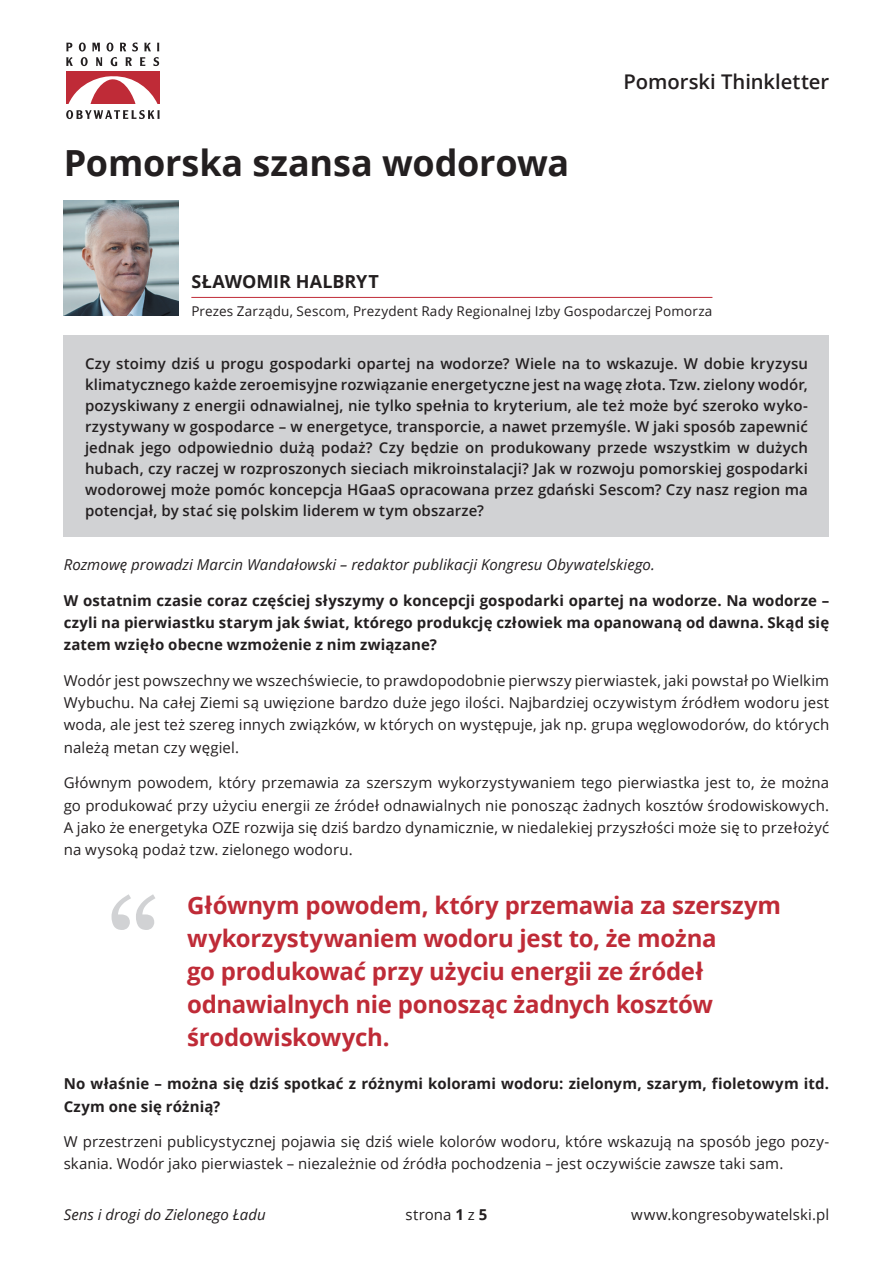
<style>
.page{position:relative;width:893px;height:1263px;background:#fff}
.page>*{position:absolute;margin:0;border:0;box-sizing:border-box;transform-origin:0 0}
.t1{font:135px "Georgia";color:#d1d2d4}
.t2{font:700 36px "Open Sans";letter-spacing:-.005em;color:#231f20}
.t3{font:700 24px/33px "Open Sans";letter-spacing:-.015em;color:#bf2b37}
.t4{font:600 20.25px "Open Sans";letter-spacing:-.005em;color:#231f20}
.t5{font:700 18px "Open Sans";color:#231f20}
.t6{font:15px/22.5px "Open Sans";letter-spacing:.005em;color:#231f20;text-align:justify}
.t7{font:600 15px/21px "Open Sans";letter-spacing:.01em;color:#231f20;text-align:justify}
.t8{font:700 15px/22.5px "Open Sans";letter-spacing:.01em;color:#231f20;text-align:justify}
.t9{font:italic 15px "Open Sans";letter-spacing:.005em;color:#231f20}
.t10{font:13.5px "Open Sans";letter-spacing:.01em;color:#231f20}
.s1{font-weight:700}
</style>
<div class="page">
<div style="left:66px;top:72px;width:94px;height:32px;background:#bf2b37"></div>
<svg style="left:68px;top:76px;width:90px;height:28px"></svg>
<svg style="left:66px;top:43px;width:6px;height:8px"></svg>
<svg style="left:66px;top:57px;width:7px;height:9px"></svg>
<svg style="left:79px;top:43px;width:80px;height:23px"></svg>
<svg style="left:66px;top:110px;width:94px;height:9px"></svg>
<img style="left:64px;top:201px;width:115px;height:115px">
<hr style="left:191px;top:297px;width:521px;height:1px;background:#bf2b37">
<div style="left:64px;top:336px;width:765px;height:201px;background:#d1d2d4"></div>
<h2 class="t2" style="left:64px;top:138px;width:507px">Pomorska szansa wodorowa</h2>
<h3 class="t4" style="left:624px;top:67px;width:207px">Pomorski Thinkletter</h3>
<p class="t5" style="left:191px;top:268px;width:189px">SŁAWOMIR HALBRYT</p>
<p class="t10" style="left:191px;top:301px;width:523px">Prezes Zarządu, Sescom, Prezydent Rady Regionalnej Izby Gospodarczej Pomorza</p>
<p class="t7" style="left:85px;top:352px;width:724px">Czy stoimy dziś u progu gospodarki opartej na wodorze? Wiele na to wskazuje. W dobie kryzysu klimatycznego każde zeroemisyjne rozwiązanie energetyczne jest na wagę złota. Tzw. zielony wodór, pozyskiwany z energii odnawialnej, nie tylko spełnia to kryterium, ale też może być szeroko wyko&shy;rzystywany w gospodarce – w energetyce, transporcie, a nawet przemyśle. W jaki sposób zapewnić jednak jego odpowiednio dużą podaż? Czy będzie on produkowany przede wszystkim w dużych hubach, czy raczej w rozproszonych sieciach mikroinstalacji? Jak w rozwoju pomorskiej gospodarki wodorowej może pomóc koncepcja HGaaS opracowana przez gdański Sescom? Czy nasz region ma potencjał, by stać się polskim liderem w tym obszarze?</p>
<p class="t9" style="left:64px;top:555px;width:593px">Rozmowę prowadzi Marcin Wandałowski – redaktor publikacji Kongresu Obywatelskiego.</p>
<p class="t8" style="left:64px;top:588px;width:767px">W ostatnim czasie coraz częściej słyszymy o koncepcji gospodarki opartej na wodorze. Na wodorze – czyli na pierwiastku starym jak świat, którego produkcję człowiek ma opanowaną od dawna. Skąd się zatem wzięło obecne wzmożenie z nim związane?</p>
<p class="t6" style="left:64px;top:668px;width:767px">Wodór jest powszechny we wszechświecie, to prawdopodobnie pierwszy pierwiastek, jaki powstał po Wielkim Wybuchu. Na całej Ziemi są uwięzione bardzo duże jego ilości. Najbardziej oczywistym źródłem wodoru jest woda, ale jest też szereg innych związków, w których on występuje, jak np. grupa węglowodorów, do których należą metan czy węgiel.</p>
<p class="t6" style="left:64px;top:771px;width:767px">Głównym powodem, który przemawia za szerszym wykorzystywaniem tego pierwiastka jest to, że można go produkować przy użyciu energii ze źródeł odnawialnych nie ponosząc żadnych kosztów środowiskowych.<br>A jako że energetyka OZE rozwija się dziś bardzo dynamicznie, w niedalekiej przyszłości może się to przełożyć na wysoką podaż tzw. zielonego wodoru.</p>
<h1 class="t1" style="left:106px;top:867px;width:57px">“</h1>
<h3 class="t3" style="left:187px;top:888px;width:595px">Głównym powodem, który przemawia za szerszym wykorzystywaniem wodoru jest to, że można<br>go produkować przy użyciu energii ze źródeł odnawialnych nie ponosząc żadnych kosztów środowiskowych.</h3>
<p class="t8" style="left:64px;top:1072px;width:767px">No właśnie – można się dziś spotkać z różnymi kolorami wodoru: zielonym, szarym, fioletowym itd.<br>Czym one się różnią?</p>
<p class="t6" style="left:64px;top:1130px;width:767px">W przestrzeni publicystycznej pojawia się dziś wiele kolorów wodoru, które wskazują na sposób jego pozy&shy;skania. Wodór jako pierwiastek – niezależnie od źródła pochodzenia – jest oczywiście zawsze taki sam.</p>
<p class="t9" style="left:64px;top:1205px;width:204px">Sens i drogi do Zielonego Ładu</p>
<p class="t6" style="left:406px;top:1203px;width:83px">strona <span class="s1">1</span> z <span class="s1">5</span></p>
<p class="t6" style="left:631px;top:1203px;width:199px">www.kongresobywatelski.pl</p>
</div>
